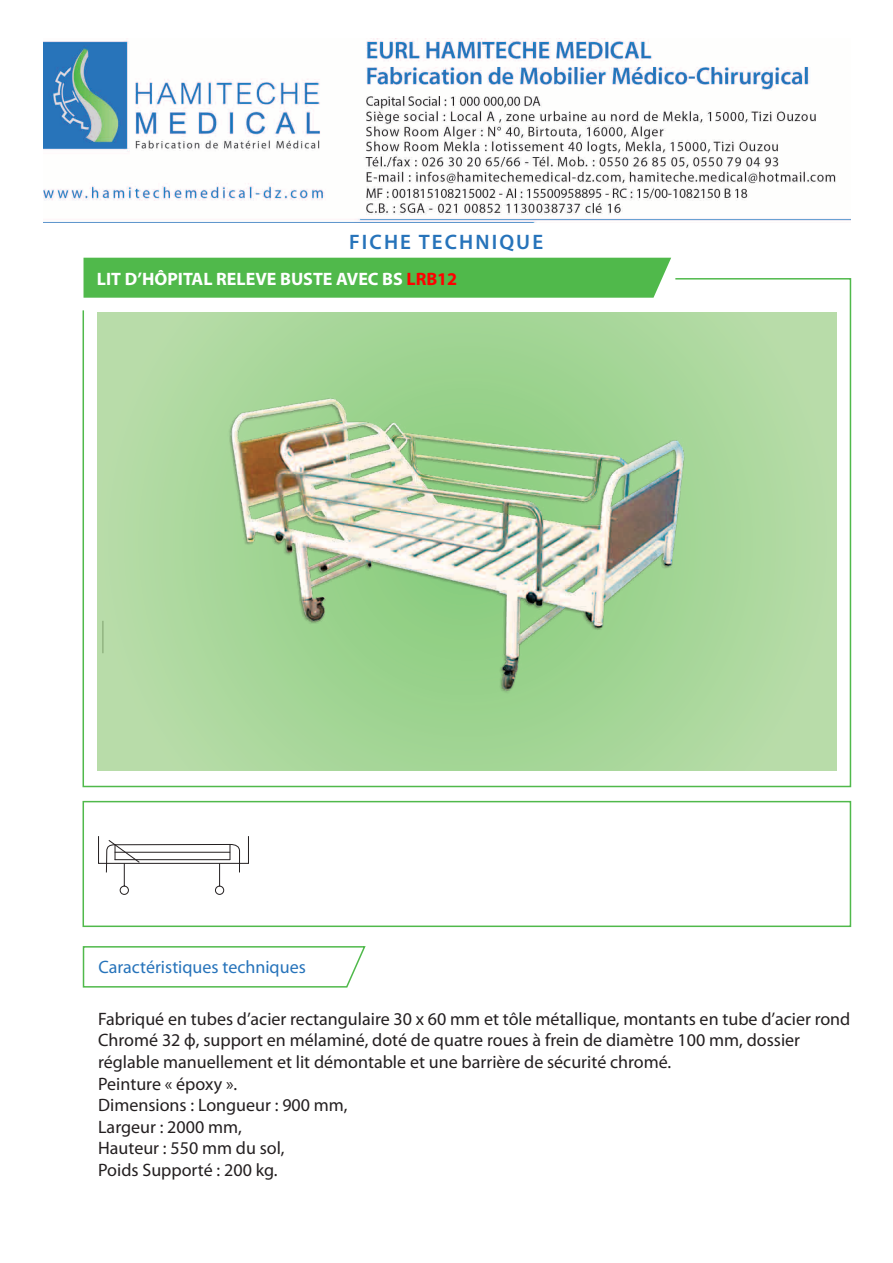
<style>
.page{position:relative;width:893px;height:1263px;background:#fff}
.page>*{position:absolute;margin:0;border:0;box-sizing:border-box;transform-origin:0 0}
.t1{font:600 21px "Myriad Pro";letter-spacing:.1em;color:#2673ba}
.t2{font:18px/21.6px "Myriad Pro";color:#231f20}
.t3{font:700 18px "Myriad Pro";color:#fff}
.t4{font:18px "Myriad Pro";color:#2673ba}
.s1{color:#f00}
</style>
<div class="page">
<img style="left:44px;top:39px;width:806px;height:183px">
<div style="left:83px;top:257px;width:588px;height:20px;background:#50b94b"></div>
<svg style="left:82px;top:946px;width:284px;height:42px"></svg>
<svg style="left:82px;top:277px;width:770px;height:511px"></svg>
<div style="left:83px;top:801px;width:768px;height:126px;border:2px solid #50b94b"></div>
<div style="left:97px;top:312px;width:739px;height:458px;background:linear-gradient(to right,#aad89c,#aad89c)"></div>
<img style="left:224px;top:347px;width:485px;height:369px">
<div style="left:98px;top:836px;width:151px;height:28px;border:1px solid #231f20"></div>
<svg style="left:106px;top:840px;width:134px;height:55px"></svg>
<p class="t1" style="left:349px;top:229px;width:196px">FICHE TECHNIQUE</p>
<p class="t3" style="left:97px;top:267px;width:362px">LIT D’HÔPITAL RELEVE BUSTE AVEC BS <span class="s1">LRB12</span></p>
<p class="t4" style="left:98px;top:956px;width:209px">Caractéristiques techniques</p>
<p class="t2" style="left:98px;top:1008px;width:754px">Fabriqué en tubes d’acier rectangulaire 30 x 60 mm et tôle métallique, montants en tube d’acier rond Chromé 32 ф, support en mélaminé, doté de quatre roues à frein de diamètre 100 mm, dossier réglable manuellement et lit démontable et une barrière de sécurité chromé.<br>Peinture « époxy ».<br>Dimensions : Longueur : 900 mm,<br>Largeur : 2000 mm,<br>Hauteur : 550 mm du sol,<br>Poids Supporté : 200 kg.</p>
</div>
